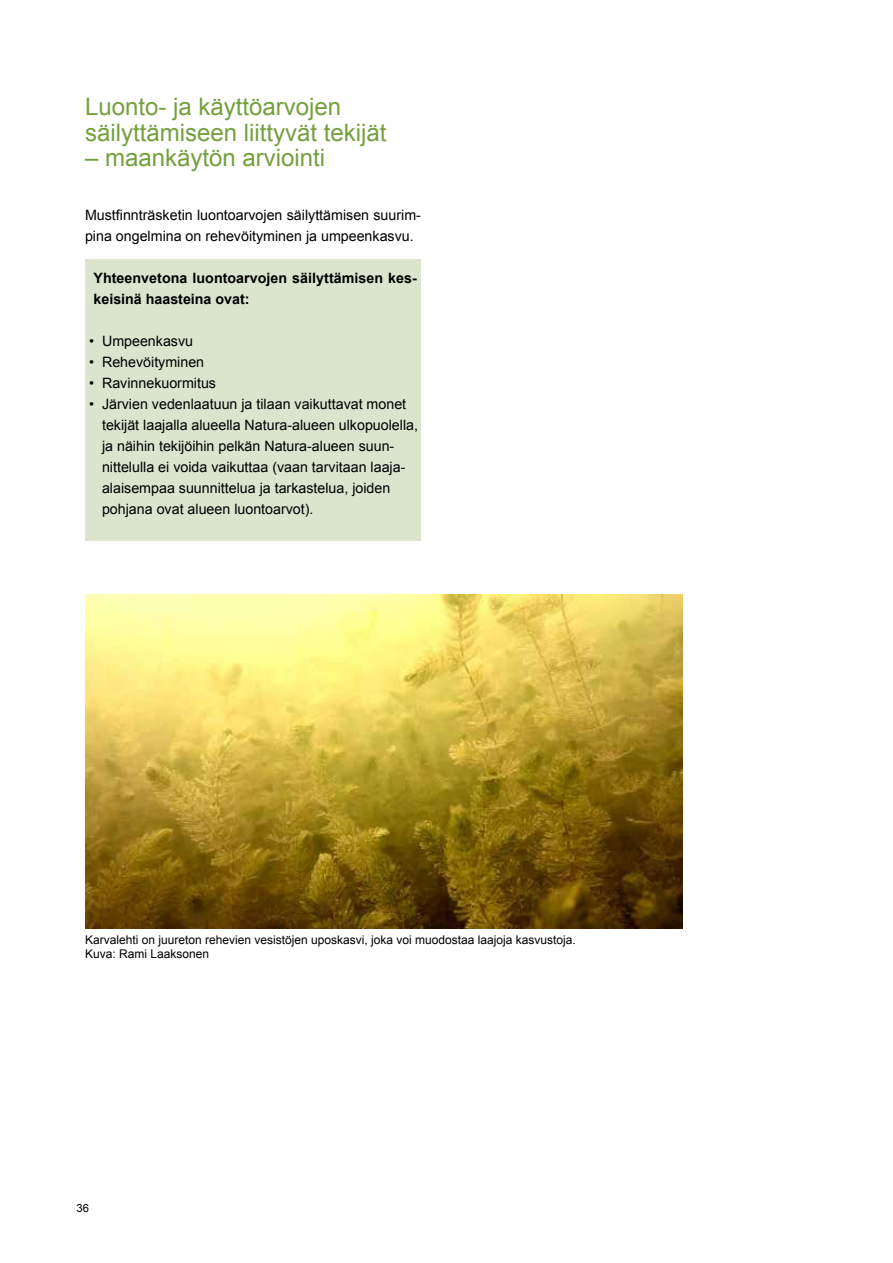
<style>
.page{position:relative;width:893px;height:1263px;background:#fff}
.page>*{position:absolute;margin:0;border:0;box-sizing:border-box;transform-origin:0 0}
.t1{font:24px/25.5px "Arial";color:#74a03e}
.t2{font:14.25px/21px "Arial";color:#000}
.t3{font:700 14.25px/21px "Arial";letter-spacing:.005em;color:#000}
.t4{font:12px/13.5px "Arial";color:#000}
.t5{font:11.25px "Arial";color:#000}
</style>
<div class="page">
<div style="left:85px;top:259px;width:336px;height:282px;background:#dbe4cd"></div>
<img style="left:85px;top:594px;width:597px;height:335px">
<h1 class="t1" style="left:85px;top:94px;width:303px">Luonto- ja käyttöarvojen säilyttämiseen liittyvät tekijät</h1>
<h1 class="t1" style="left:85px;top:145px;width:242px">– maankäytön arviointi</h1>
<p class="t2" style="left:85px;top:204px;width:337px">Mustfinnträsketin luontoarvojen säilyttämisen suurim&shy;pina ongelmina on rehevöityminen ja umpeenkasvu.</p>
<p class="t3" style="left:94px;top:268px;width:325px">Yhteenvetona luontoarvojen säilyttämisen kes&shy;keisinä haasteina ovat:</p>
<p class="t2" style="left:89px;top:330px;width:105px">• Umpeenkasvu</p>
<p class="t2" style="left:89px;top:351px;width:116px">• Rehevöityminen</p>
<p class="t2" style="left:89px;top:372px;width:128px">• Ravinnekuormitus</p>
<p class="t2" style="left:102px;top:393px;width:318px;text-indent:-13px">• Järvien vedenlaatuun ja tilaan vaikuttavat monet tekijät laajalla alueella Natura-alueen ulkopuolella, ja näihin tekijöihin pelkän Natura-alueen suun&shy;nittelulla ei voida vaikuttaa (vaan tarvitaan laaja&shy;alaisempaa suunnittelua ja tarkastelua, joiden pohjana ovat alueen luontoarvot).</p>
<p class="t4" style="left:85px;top:933px;width:492px">Karvalehti on juureton rehevien vesistöjen uposkasvi, joka voi muodostaa laajoja kasvustoja.<br>Kuva: Rami Laaksonen</p>
<p class="t5" style="left:77px;top:1201px;width:14px">36</p>
</div>
